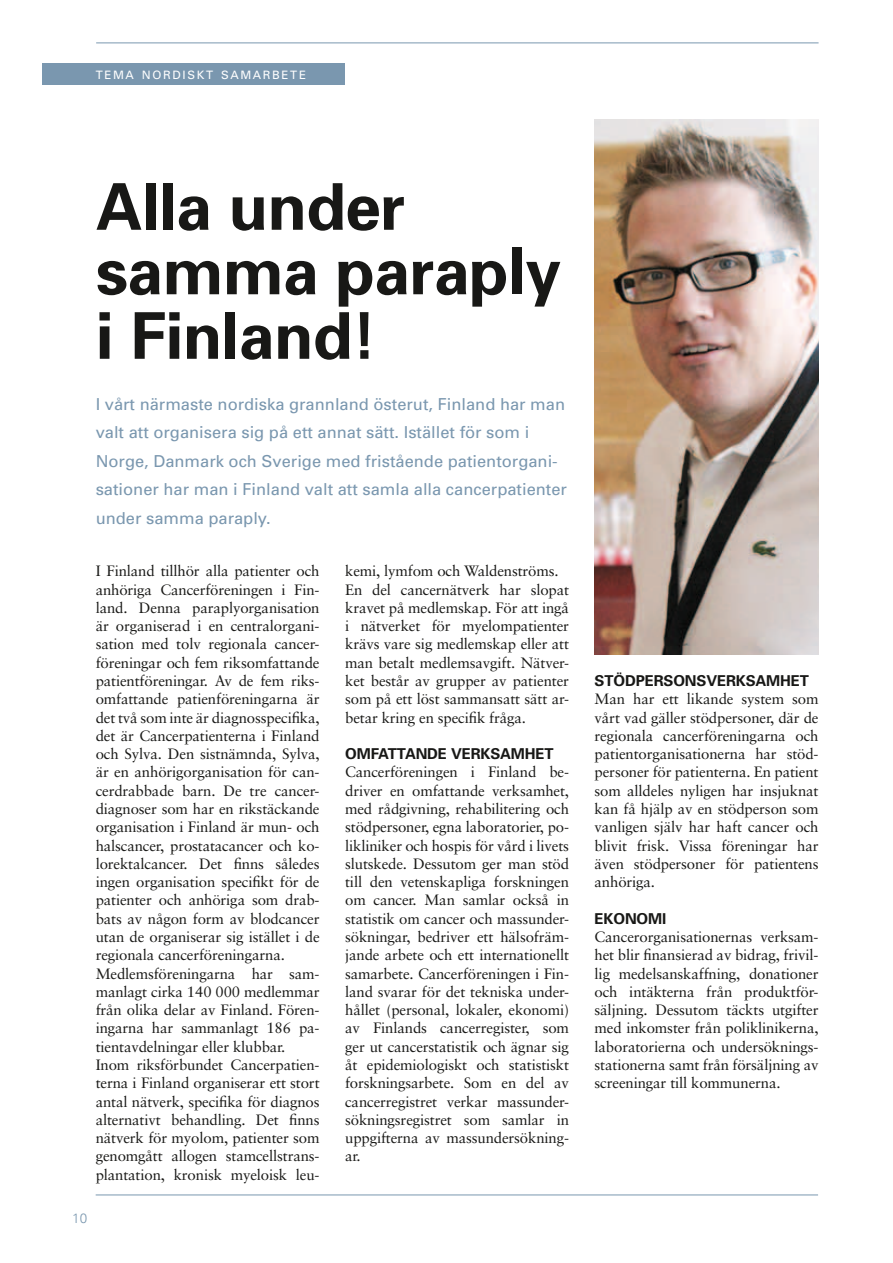
<style>
.page{position:relative;width:893px;height:1263px;background:#fff}
.page>*{position:absolute;margin:0;border:0;box-sizing:border-box;transform-origin:0 0}
.t1{font:700 64.5px/64.5px "Univers";letter-spacing:-.01em;color:#181816}
.t2{font:16.5px/28.5px "Univers";color:#7a97af}
.t3{font:15px/18.3px "Sabon";letter-spacing:-.01em;color:#181816;text-align:justify}
.t4{font:700 15px "Univers";letter-spacing:-.01em;color:#181816}
.t5{font:300 13.5px "Univers";color:#7a97af}
.t6{font:11.55px "Univers";letter-spacing:.145em;color:#fff}
</style>
<div class="page">
<hr style="left:96px;top:1194px;width:722px;height:1px;background:#7a97af">
<div style="left:43px;top:64px;width:302px;height:21px;background:#7a97af"></div>
<hr style="left:96px;top:43px;width:723px;height:1px;background:#7a97af">
<img style="left:595px;top:119px;width:224px;height:536px">
<p class="t6" style="left:96px;top:68px;width:212px">TEMA NORDISKT SAMARBETE</p>
<h1 class="t1" style="left:96px;top:175px;width:467px">ALLA UNDER<br>SAMMA PARAPLY<br>I FINLAND!</h1>
<p class="t2" style="left:96px;top:389px;width:473px">I vårt närmaste nordiska grannland österut, Finland har man valt att organisera sig på ett annat sätt. Istället för som i Norge, Danmark och Sverige med fristående patientorgani&shy;sationer har man i Finland valt att samla alla cancerpatienter under samma paraply.</p>
<p class="t3" style="left:96px;top:562px;width:225px;text-align:left">I Finland tillhör alla patienter och anhöriga Cancerföreningen i Fin&shy;land. Denna paraplyorganisation är organiserad i en centralorgani&shy;sation med tolv regionala cancer&shy;föreningar och fem riksomfattande patientföreningar. Av de fem riks&shy;omfattande patienföreningarna är det två som inte är diagnosspecifika, det är Cancerpatienterna i Finland och Sylva. Den sistnämnda, Sylva, är en anhörigorganisation för can&shy;cerdrabbade barn. De tre cancer&shy;diagnoser som har en rikstäckande organisation i Finland är mun- och halscancer, prostatacancer och ko&shy;lorektalcancer. Det finns således ingen organisation specifikt för de patienter och anhöriga som drab&shy;bats av någon form av blodcancer utan de organiserar sig istället i de regionala cancerföreningarna.<br>Medlemsföreningarna har sam&shy;manlagt cirka 140 000 medlemmar från olika delar av Finland. Fören&shy;ingarna har sammanlagt 186 pa&shy;tientavdelningar eller klubbar.<br>Inom riksförbundet Cancerpatien&shy;terna i Finland organiserar ett stort antal nätverk, specifika för diagnos alternativt behandling. Det finns nätverk för myolom, patienter som genomgått allogen stamcellstrans&shy;plantation, kronisk myeloisk leu-</p>
<p class="t3" style="left:345px;top:562px;width:225px;text-align:left">kemi, lymfom och Waldenströms.<br>En del cancernätverk har slopat kravet på medlemskap. För att ingå i nätverket för myelompatienter krävs vare sig medlemskap eller att man betalt medlemsavgift. Nätver&shy;ket består av grupper av patienter som på ett löst sammansatt sätt ar&shy;betar kring en specifik fråga.</p>
<p class="t4" style="left:345px;top:745px;width:23px">OMFATTANDE</p>
<p class="t4" style="left:451px;top:745px;width:12px">VERKSAMHET</p>
<p class="t3" style="left:345px;top:763px;width:225px">Cancerföreningen i Finland be&shy;driver en omfattande verksamhet, med rådgivning, rehabilitering och stödpersoner, egna laboratorier, po&shy;likliniker och hospis för vård i livets slutskede. Dessutom ger man stöd till den vetenskapliga forskningen om cancer. Man samlar också in statistik om cancer och massunder&shy;sökningar, bedriver ett hälsofräm&shy;jande arbete och ett internationellt samarbete. Cancerföreningen i Fin&shy;land svarar för det tekniska under&shy;hållet (personal, lokaler, ekonomi) av Finlands cancerregister, som ger ut cancerstatistik och ägnar sig åt epidemiologiskt och statistiskt forskningsarbete. Som en del av cancerregistret verkar massunder&shy;sökningsregistret som samlar in uppgifterna av massundersökning&shy;ar.</p>
<p class="t5" style="left:72px;top:1210px;width:17px">10</p>
<p class="t4" style="left:595px;top:672px;width:42px">STÖDPERSONSVERKSAMHET</p>
<p class="t3" style="left:595px;top:690px;width:225px">Man har ett likande system som vårt vad gäller stödpersoner, där de regionala cancerföreningarna och patientorganisationerna har stöd&shy;personer för patienterna. En patient som alldeles nyligen har insjuknat kan få hjälp av en stödperson som vanligen själv har haft cancer och blivit frisk. Vissa föreningar har även stödpersoner för patientens anhöriga.</p>
<p class="t4" style="left:595px;top:909px;width:22px">EKONOM</p>
<p class="t4" style="left:662px;top:909px;width:6px">I</p>
<p class="t3" style="left:595px;top:927px;width:225px">Cancerorganisationernas verksam&shy;het blir finansierad av bidrag, frivil&shy;lig medelsanskaffning, donationer och intäkterna från produktför&shy;säljning. Dessutom täckts utgifter med inkomster från poliklinikerna, laboratorierna och undersöknings&shy;stationerna samt från försäljning av screeningar till kommunerna.</p>
</div>
